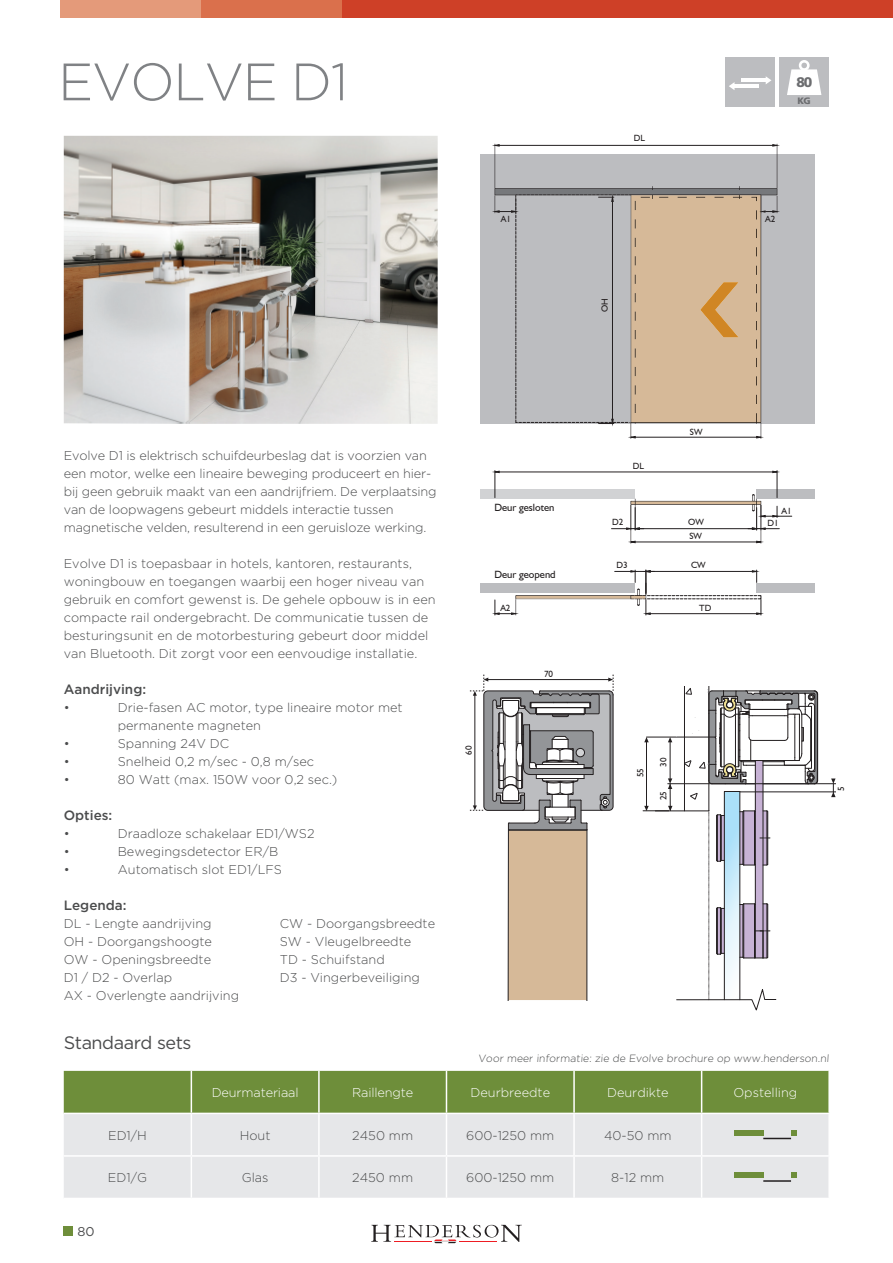
<style>
.page{position:relative;width:893px;height:1263px;background:#fff}
.page>*{position:absolute;margin:0;border:0;box-sizing:border-box;transform-origin:0 0}
.t1{font:300 52.5px "Gotham";letter-spacing:-.025em;color:#808285}
.t2{font:18px "Gotham";letter-spacing:-.025em;color:#4b4c4d}
.t3{font:900 13.95px "Frutiger LT Std";color:#6c6d70}
.t4{font:500 13.5px "Gotham";color:#4b4c4d}
.t5{font:300 12.75px/18px "Gotham";color:#4b4c4d}
.t6{font:300 12.75px "Gotham";color:#fff}
.t7{font:12.75px "Gotham";color:#4b4c4d}
.t8{font:300 10.5px "Gotham";color:#4b4c4d}
.t9{font:10.5px "Humanist 521 BT";color:#231f20}
.t10{font:900 9.3px "Frutiger LT Std";color:#6c6d70}
.t11{font:9px/13.8px "Humanist 521 BT";color:#231f20}
</style>
<div class="page">
<div style="left:64px;top:1226px;width:9px;height:10px;background:#6e8e3a"></div>
<div style="left:341px;top:0;width:552px;height:17px;background:#ce4027"></div>
<div style="left:201px;top:0;width:140px;height:17px;background:#da704c"></div>
<div style="left:61px;top:0;width:140px;height:17px;background:#e49a7a"></div>
<svg style="left:371px;top:1225px;width:151px;height:18px"></svg>
<hr style="left:394px;top:1241px;width:37px;height:1px;background:#ee1d23">
<hr style="left:459px;top:1241px;width:37px;height:1px;background:#ee1d23">
<div style="left:725px;top:57px;width:50px;height:50px;background:#bcbdc0"></div>
<svg style="left:729px;top:82px;width:5px;height:8px"></svg>
<hr style="left:742px;top:79px;width:24px;height:3px;background:#fff">
<svg style="left:766px;top:76px;width:5px;height:8px"></svg>
<hr style="left:734px;top:84px;width:25px;height:4px;background:#fff">
<div style="left:779px;top:57px;width:50px;height:50px;background:#bcbdc0"></div>
<svg style="left:787px;top:60px;width:34px;height:35px"></svg>
<img style="left:64px;top:136px;width:374px;height:288px">
<div style="left:64px;top:1071px;width:764px;height:42px;background:#6e8e3a"></div>
<div style="left:64px;top:1114px;width:764px;height:84px;background:#e6e7e9"></div>
<hr style="left:191px;top:1071px;width:1px;height:42px;background:#fff">
<hr style="left:318px;top:1071px;width:2px;height:42px;background:#fff">
<hr style="left:446px;top:1071px;width:1px;height:42px;background:#fff">
<hr style="left:573px;top:1071px;width:2px;height:42px;background:#fff">
<hr style="left:701px;top:1071px;width:1px;height:42px;background:#fff">
<hr style="left:191px;top:1114px;width:1px;height:41px;background:#fff">
<hr style="left:318px;top:1114px;width:2px;height:41px;background:#fff">
<hr style="left:446px;top:1114px;width:1px;height:41px;background:#fff">
<hr style="left:573px;top:1114px;width:2px;height:41px;background:#fff">
<hr style="left:701px;top:1114px;width:1px;height:41px;background:#fff">
<hr style="left:64px;top:1155px;width:127px;height:2px;background:#fff">
<hr style="left:191px;top:1155px;width:128px;height:2px;background:#fff">
<hr style="left:191px;top:1157px;width:1px;height:41px;background:#fff">
<hr style="left:319px;top:1155px;width:127px;height:2px;background:#fff">
<hr style="left:318px;top:1157px;width:2px;height:41px;background:#fff">
<hr style="left:446px;top:1155px;width:128px;height:2px;background:#fff">
<hr style="left:446px;top:1157px;width:1px;height:41px;background:#fff">
<hr style="left:574px;top:1155px;width:128px;height:2px;background:#fff">
<hr style="left:573px;top:1157px;width:2px;height:41px;background:#fff">
<hr style="left:702px;top:1155px;width:128px;height:2px;background:#fff">
<hr style="left:701px;top:1157px;width:1px;height:41px;background:#fff">
<div style="left:734px;top:1130px;width:29px;height:6px;background:#6e8e3a"></div>
<svg style="left:763px;top:1130px;width:34px;height:9px"></svg>
<div style="left:734px;top:1172px;width:29px;height:6px;background:#6e8e3a"></div>
<svg style="left:791px;top:1172px;width:6px;height:6px"></svg>
<hr style="left:763px;top:1180px;width:28px;height:2px;background:#231f20">
<hr style="left:740px;top:792px;width:96px;height:1px;background:#231f20">
<hr style="left:725px;top:783px;width:111px;height:1px;background:#231f20">
<svg style="left:643px;top:687px;width:175px;height:324px"></svg>
<hr style="left:709px;top:687px;width:1px;height:124px;background:#231f20">
<svg style="left:831px;top:778px;width:5px;height:19px"></svg>
<svg style="left:470px;top:675px;width:144px;height:325px"></svg>
<div style="left:757px;top:583px;width:58px;height:10px;background:#bcbdc0"></div>
<div style="left:480px;top:583px;width:155px;height:10px;background:#bcbdc0"></div>
<div style="left:757px;top:489px;width:58px;height:9px;background:#bcbdc0"></div>
<div style="left:480px;top:489px;width:155px;height:9px;background:#d1d2d4"></div>
<div style="left:480px;top:154px;width:335px;height:269px;background:#bcbdc0"></div>
<hr style="left:499px;top:472px;width:274px;height:1px;background:#231f20">
<svg style="left:492px;top:471px;width:8px;height:27px"></svg>
<svg style="left:611px;top:471px;width:181px;height:73px"></svg>
<svg style="left:492px;top:570px;width:272px;height:45px"></svg>
<svg style="left:491px;top:144px;width:289px;height:295px"></svg>
<h1 class="t1" style="left:58px;top:49px;width:292px">EVOLVE D1</h1>
<p class="t11" style="left:634px;top:131px;width:13px">DL</p>
<p class="t3" style="left:796px;top:74px;width:18px">80</p>
<p class="t10" style="left:797px;top:95px;width:15px">KG</p>
<p class="t11" style="left:501px;top:212px;width:12px">A1</p>
<p class="t11" style="left:765px;top:212px;width:12px">A2</p>
<p class="t11" style="left:598px;top:312px;width:15px;rotate:-90deg">OH</p>
<p class="t5" style="left:64px;top:446px;width:374px">Evolve D1 is elektrisch schuifdeurbeslag dat is voorzien van een motor, welke een lineaire beweging produceert en hier&shy;bij geen gebruik maakt van een aandrijfriem. De verplaatsing van de loopwagens gebeurt middels interactie tussen magnetische velden, resulterend in een geruisloze werking.</p>
<p class="t5" style="left:64px;top:554px;width:373px">Evolve D1 is toepasbaar in hotels, kantoren, restaurants, woningbouw en toegangen waarbij een hoger niveau van gebruik en comfort gewenst is. De gehele opbouw is in een compacte rail ondergebracht. De communicatie tussen de besturingsunit en de motorbesturing gebeurt door middel van Bluetooth. Dit zorgt voor een eenvoudige installatie.</p>
<p class="t4" style="left:64px;top:680px;width:84px">Aandrijving:</p>
<p class="t5" style="left:64px;top:698px;width:7px">•</p>
<p class="t5" style="left:118px;top:698px;width:286px">Drie-fasen AC motor, type lineaire motor met permanente magneten</p>
<p class="t5" style="left:64px;top:734px;width:7px">•</p>
<p class="t5" style="left:118px;top:734px;width:113px">Spanning 24V DC</p>
<p class="t5" style="left:64px;top:752px;width:7px">•</p>
<p class="t5" style="left:118px;top:752px;width:198px">Snelheid 0,2 m/sec - 0,8 m/sec</p>
<p class="t5" style="left:64px;top:770px;width:7px">•</p>
<p class="t5" style="left:118px;top:770px;width:221px">80 Watt (max. 150W voor 0,2 sec.)</p>
<p class="t4" style="left:64px;top:806px;width:50px">Opties:</p>
<p class="t5" style="left:64px;top:824px;width:7px">•</p>
<p class="t5" style="left:118px;top:824px;width:198px">Draadloze schakelaar ED1/WS2</p>
<p class="t5" style="left:64px;top:842px;width:7px">•</p>
<p class="t5" style="left:118px;top:842px;width:162px">Bewegingsdetector ER/B</p>
<p class="t5" style="left:64px;top:860px;width:7px">•</p>
<p class="t5" style="left:118px;top:860px;width:166px">Automatisch slot ED1/LFS</p>
<p class="t4" style="left:64px;top:896px;width:64px">Legenda:</p>
<p class="t5" style="left:64px;top:914px;width:149px">DL - Lengte aandrijving</p>
<p class="t5" style="left:280px;top:914px;width:157px">CW - Doorgangsbreedte</p>
<p class="t5" style="left:64px;top:932px;width:150px">OH - Doorgangshoogte</p>
<p class="t5" style="left:280px;top:932px;width:133px">SW - Vleugelbreedte</p>
<p class="t5" style="left:64px;top:950px;width:149px">OW - Openingsbreedte</p>
<p class="t5" style="left:280px;top:950px;width:106px">TD - Schuifstand</p>
<p class="t5" style="left:64px;top:968px;width:110px">D1 / D2 - Overlap</p>
<p class="t5" style="left:280px;top:968px;width:142px">D3 - Vingerbeveiliging</p>
<p class="t5" style="left:64px;top:986px;width:177px">AX - Overlengte aandrijving</p>
<p class="t9" style="left:494px;top:501px;width:62px">Deur gesloten</p>
<p class="t11" style="left:633px;top:458px;width:13px">DL</p>
<p class="t11" style="left:690px;top:425px;width:14px">SW</p>
<p class="t11" style="left:781px;top:504px;width:12px">A1</p>
<p class="t11" style="left:612px;top:515px;width:13px">D2</p>
<p class="t11" style="left:688px;top:515px;width:17px">OW<br>SW</p>
<p class="t11" style="left:767px;top:516px;width:13px">D1</p>
<p class="t11" style="left:616px;top:558px;width:13px">D3</p>
<p class="t11" style="left:691px;top:558px;width:16px">CW</p>
<p class="t9" style="left:494px;top:568px;width:63px">Deur geopend</p>
<p class="t11" style="left:500px;top:601px;width:12px">A2</p>
<p class="t11" style="left:699px;top:601px;width:14px">TD</p>
<p class="t11" style="left:544px;top:667px;width:11px">70</p>
<p class="t11" style="left:462px;top:754px;width:11px;rotate:-90deg">60</p>
<p class="t11" style="left:633px;top:777px;width:11px;rotate:-90deg">55</p>
<p class="t11" style="left:656px;top:767px;width:11px;rotate:-90deg">30</p>
<p class="t11" style="left:656px;top:800px;width:11px;rotate:-90deg">25</p>
<p class="t11" style="left:834px;top:790px;width:6px;rotate:-90deg">5</p>
<h2 class="t2" style="left:64px;top:1031px;width:129px">Standaard sets</h2>
<p class="t8" style="left:478px;top:1051px;width:354px">Voor meer informatie: zie de Evolve brochure op www.henderson.nl</p>
<p class="t6" style="left:212px;top:1085px;width:88px">Deurmateriaal</p>
<p class="t6" style="left:352px;top:1085px;width:63px">Raillengte</p>
<p class="t6" style="left:470px;top:1085px;width:81px">Deurbreedte</p>
<p class="t6" style="left:607px;top:1085px;width:63px">Deurdikte</p>
<p class="t6" style="left:733px;top:1085px;width:65px">Opstelling</p>
<p class="t5" style="left:108px;top:1126px;width:40px">ED1/H</p>
<p class="t5" style="left:240px;top:1126px;width:32px">Hout</p>
<p class="t5" style="left:352px;top:1126px;width:62px">2450 mm</p>
<p class="t5" style="left:466px;top:1126px;width:90px">600-1250 mm</p>
<p class="t5" style="left:604px;top:1126px;width:69px">40-50 mm</p>
<p class="t5" style="left:108px;top:1168px;width:41px">ED1/G</p>
<p class="t5" style="left:242px;top:1168px;width:28px">Glas</p>
<p class="t5" style="left:352px;top:1168px;width:62px">2450 mm</p>
<p class="t5" style="left:466px;top:1168px;width:90px">600-1250 mm</p>
<p class="t5" style="left:611px;top:1168px;width:55px">8-12 mm</p>
<p class="t7" style="left:78px;top:1223px;width:19px">80</p>
</div>
